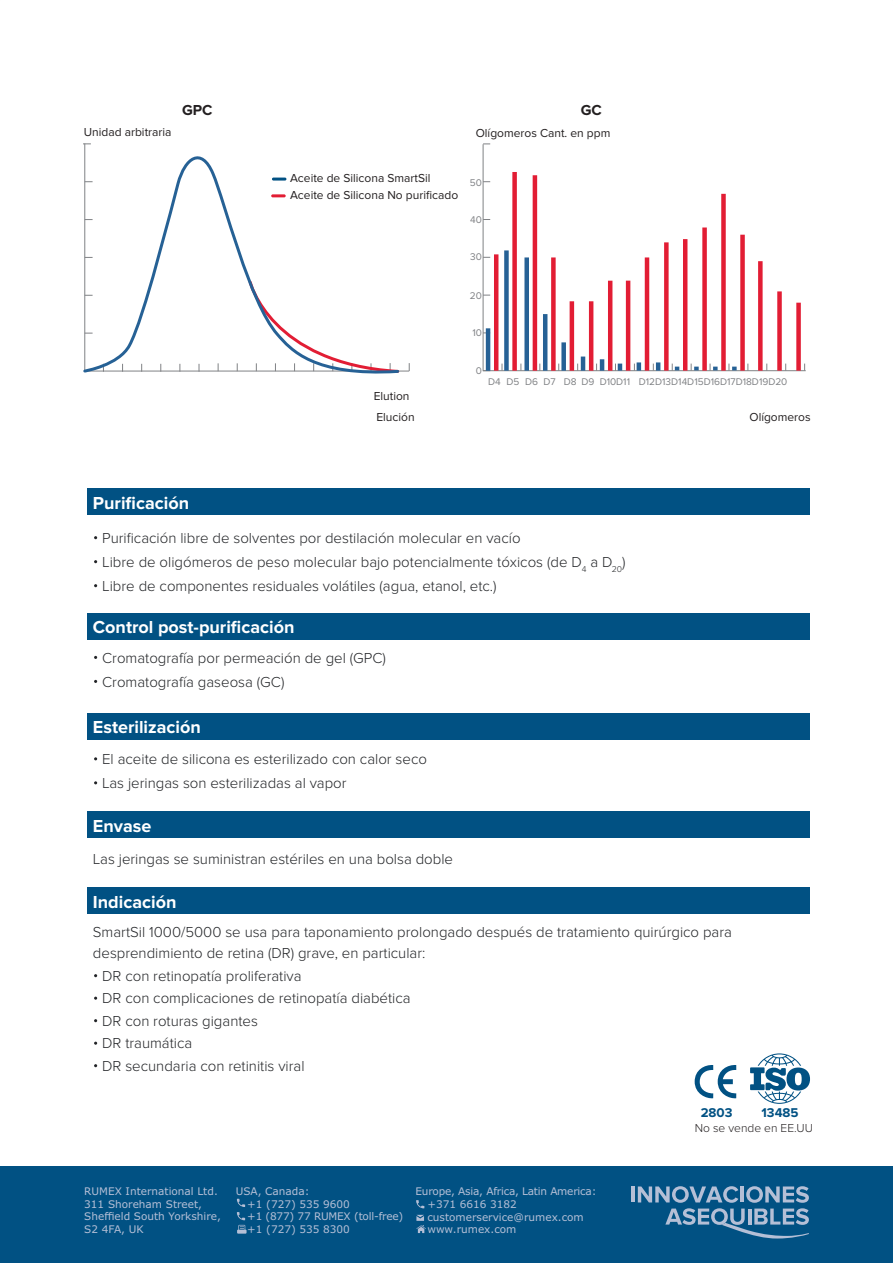
<style>
.page{position:relative;width:893px;height:1263px;background:#fff}
.page>*{position:absolute;margin:0;border:0;box-sizing:border-box;transform-origin:0 0}
.t1{font:700 18px "Proxima Nova";color:#fff}
.t2{font:300 15px/24px "Proxima Nova";color:#222427}
.t3{font:700 15px "Proxima Nova";color:#231f20}
.t4{font:700 13.2px "Proxima Nova";color:#015183}
.t5{font:12px/16.8px "Proxima Nova";color:#231f20}
.t6{font:300 12px "Proxima Nova";color:#231f20}
.t7{font:10.5px/12.6px "Verdana";color:#b5bfd6}
.t8{font:10.5px "Verdana";letter-spacing:-.02em;color:#b5bfd6}
.t9{font:10.05px "Proxima Nova";color:#808285}
</style>
<div class="page">
<div style="left:0;top:1166px;width:893px;height:97px;background:#015183"></div>
<hr style="left:631px;top:1186px;width:4px;height:16px;background:#b5bfd6">
<svg style="left:638px;top:1186px;width:171px;height:52px"></svg>
<svg style="left:695px;top:1065px;width:41px;height:34px"></svg>
<div style="left:87px;top:888px;width:723px;height:26px;background:#015183"></div>
<div style="left:87px;top:811px;width:723px;height:27px;background:#015183"></div>
<div style="left:87px;top:713px;width:723px;height:26px;background:#015183"></div>
<div style="left:87px;top:613px;width:723px;height:26px;background:#015183"></div>
<div style="left:87px;top:489px;width:723px;height:26px;background:#015183"></div>
<svg style="left:750px;top:1053px;width:60px;height:51px"></svg>
<svg style="left:237px;top:1199px;width:10px;height:34px"></svg>
<svg style="left:416px;top:1215px;width:10px;height:18px"></svg>
<svg style="left:416px;top:1200px;width:8px;height:8px"></svg>
<svg style="left:482px;top:143px;width:324px;height:228px"></svg>
<svg style="left:83px;top:143px;width:318px;height:231px"></svg>
<hr style="left:486px;top:328px;width:4px;height:43px;background:#266195">
<hr style="left:494px;top:254px;width:4px;height:117px;background:#e21d34">
<div style="left:504px;top:250px;width:5px;height:121px;background:#266195"></div>
<div style="left:512px;top:172px;width:5px;height:199px;background:#e21d34"></div>
<div style="left:524px;top:257px;width:5px;height:114px;background:#266195"></div>
<hr style="left:533px;top:175px;width:4px;height:196px;background:#e21d34">
<hr style="left:543px;top:314px;width:4px;height:57px;background:#266195">
<div style="left:551px;top:257px;width:5px;height:114px;background:#e21d34"></div>
<div style="left:561px;top:342px;width:5px;height:29px;background:#266195"></div>
<hr style="left:570px;top:301px;width:4px;height:70px;background:#e21d34">
<hr style="left:581px;top:357px;width:4px;height:14px;background:#266195">
<hr style="left:589px;top:301px;width:4px;height:70px;background:#e21d34">
<svg style="left:600px;top:359px;width:4px;height:12px"></svg>
<hr style="left:608px;top:281px;width:4px;height:90px;background:#e21d34">
<svg style="left:615px;top:364px;width:7px;height:7px"></svg>
<hr style="left:626px;top:281px;width:4px;height:90px;background:#e21d34">
<svg style="left:634px;top:362px;width:7px;height:9px"></svg>
<hr style="left:645px;top:257px;width:4px;height:114px;background:#e21d34">
<svg style="left:653px;top:362px;width:7px;height:9px"></svg>
<div style="left:664px;top:242px;width:5px;height:129px;background:#e21d34"></div>
<svg style="left:672px;top:364px;width:7px;height:7px"></svg>
<hr style="left:683px;top:239px;width:4px;height:132px;background:#e21d34">
<svg style="left:691px;top:364px;width:8px;height:7px"></svg>
<div style="left:702px;top:227px;width:5px;height:144px;background:#e21d34"></div>
<svg style="left:710px;top:364px;width:8px;height:7px"></svg>
<div style="left:721px;top:194px;width:5px;height:177px;background:#e21d34"></div>
<svg style="left:729px;top:364px;width:8px;height:7px"></svg>
<div style="left:740px;top:235px;width:5px;height:136px;background:#e21d34"></div>
<div style="left:758px;top:261px;width:5px;height:110px;background:#e21d34"></div>
<div style="left:777px;top:291px;width:5px;height:80px;background:#e21d34"></div>
<div style="left:796px;top:303px;width:5px;height:68px;background:#e21d34"></div>
<p class="t5" style="left:84px;top:125px;width:89px">Unidad arbitraria</p>
<p class="t3" style="left:182px;top:103px;width:32px">GPC</p>
<p class="t3" style="left:581px;top:103px;width:23px">GC</p>
<p class="t5" style="left:476px;top:125px;width:136px">Olígomeros Cant. en ppm</p>
<p class="t5" style="left:290px;top:171px;width:170px">Aceite de Silicona SmartSil<br>Aceite de Silicona No purificado</p>
<p class="t5" style="left:374px;top:388px;width:37px">Elution</p>
<p class="t5" style="left:376px;top:410px;width:40px">Elución</p>
<p class="t9" style="left:470px;top:178px;width:14px">50</p>
<p class="t9" style="left:470px;top:216px;width:13px">40</p>
<p class="t9" style="left:470px;top:252px;width:13px">30</p>
<p class="t9" style="left:470px;top:291px;width:14px">20</p>
<p class="t9" style="left:472px;top:328px;width:11px">10</p>
<p class="t9" style="left:476px;top:366px;width:8px">0</p>
<p class="t9" style="left:488px;top:377px;width:301px">D4 D5 D6 D7 D8 D9 D10D11 D12D13D14D15D16D17D18D19D20</p>
<p class="t5" style="left:749px;top:410px;width:63px">Olígomeros</p>
<p class="t1" style="left:93px;top:495px;width:98px">Purificación</p>
<p class="t2" style="left:102px;top:526px;width:525px">Purificación libre de solventes por destilación molecular en vacío<br>Libre de oligómeros de peso molecular bajo potencialmente tóxicos (de D<sub>4</sub> a D<sub>20</sub>)<br>Libre de componentes residuales volátiles (agua, etanol, etc.)</p>
<p class="t1" style="left:93px;top:619px;width:203px">Control post-purificación</p>
<p class="t2" style="left:102px;top:646px;width:285px">Cromatografía por permeación de gel (GPC)<br>Cromatografía gaseosa (GC)</p>
<p class="t1" style="left:93px;top:719px;width:109px">Esterilización</p>
<p class="t2" style="left:102px;top:748px;width:326px">El aceite de silicona es esterilizado con calor seco<br>Las jeringas son esterilizadas al vapor</p>
<p class="t1" style="left:93px;top:817px;width:60px">Envase</p>
<p class="t2" style="left:93px;top:848px;width:362px">Las jeringas se suministran estériles en una bolsa doble</p>
<p class="t1" style="left:93px;top:894px;width:85px">Indicación</p>
<p class="t2" style="left:93px;top:922px;width:641px;line-height:21px">SmartSil 1000/5000 se usa para taponamiento prolongado después de tratamiento quirúrgico para desprendimiento de retina (DR) grave, en particular:</p>
<p class="t2" style="left:102px;top:965px;width:310px;line-height:22.5px">DR con retinopatía proliferativa<br>DR con complicaciones de retinopatía diabética<br>DR con roturas gigantes<br>DR traumática<br>DR secundaria con retinitis viral</p>
<p class="t7" style="left:84px;top:1186px;width:138px">RUMEX International Ltd.<br>311 Shoreham Street,<br>Sheffield South Yorkshire,<br>S2 4FA, UK</p>
<p class="t7" style="left:236px;top:1186px;width:75px">USA, Canada:</p>
<p class="t7" style="left:247px;top:1198px;width:157px">+1 (727) 535 9600<br>+1 (877) 77 RUMEX (toll-free) +1 (727) 535 8300</p>
<p class="t8" style="left:415px;top:1187px;width:182px">Europe, Asia, Africa, Latin America:</p>
<p class="t7" style="left:427px;top:1211px;width:158px">customerservice@rumex.com</p>
<p class="t7" style="left:427px;top:1199px;width:91px">+371 6616 3182</p>
<p class="t7" style="left:427px;top:1224px;width:90px">www.rumex.com</p>
<p class="t4" style="left:761px;top:1106px;width:39px">13485</p>
<p class="t6" style="left:695px;top:1123px;width:120px">No se vende en EE.UU</p>
<p class="t4" style="left:701px;top:1106px;width:33px">2803</p>
</div>
